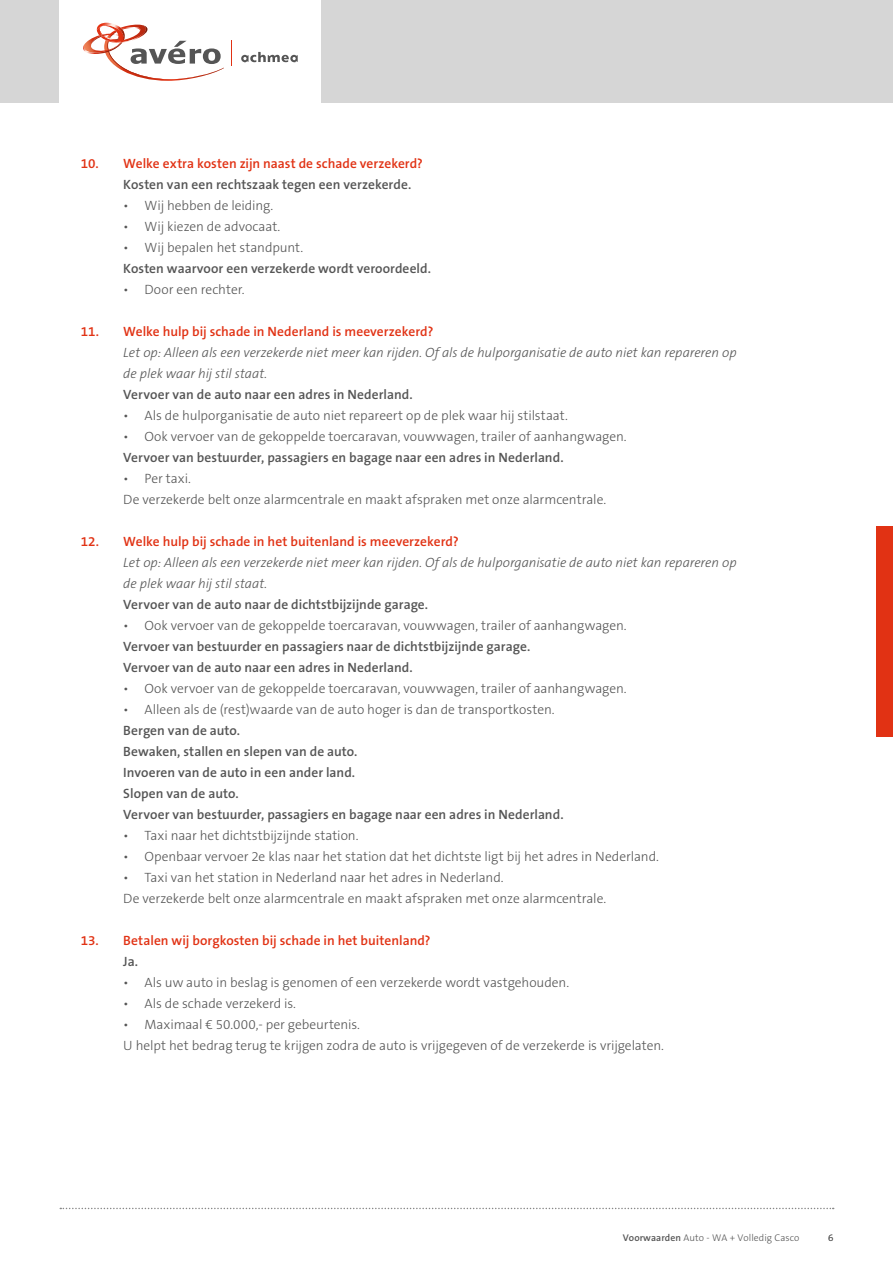
<style>
.page{position:relative;width:893px;height:1263px;background:#fff}
.page>*{position:absolute;margin:0;border:0;box-sizing:border-box;transform-origin:0 0}
.t1{font:300 13.5px/21px "The Sans B3";letter-spacing:-.005em;color:#555}
.t2{font:600 13.5px/21px "The Sans B6";letter-spacing:.005em;color:#555}
.t3{font:italic 300 13.5px/21px "The Sans B3";letter-spacing:-.005em;color:#555}
.t4{font:600 13.5px "The Sans B6";color:#e13214}
.t5{font:300 9.75px "The Sans B3";letter-spacing:.005em;color:#555}
.s1{font-family:"The Sans B6";font-weight:600}
</style>
<div class="page">
<div style="left:0;top:0;width:893px;height:103px;background:#d6d6d6"></div>
<div style="left:60px;top:0;width:261px;height:103px;background:#fff"></div>
<svg style="left:241px;top:52px;width:57px;height:10px"></svg>
<svg style="left:83px;top:22px;width:141px;height:59px"></svg>
<svg style="left:231px;top:41px;width:1px;height:25px"></svg>
<svg style="left:60px;top:1208px;width:774px;height:1px"></svg>
<div style="left:876px;top:526px;width:17px;height:211px;background:#e13214"></div>
<p class="t4" style="left:81px;top:156px;width:344px">10. Welke extra kosten zijn naast de schade verzekerd?</p>
<p class="t2" style="left:123px;top:175px;width:289px">Kosten van een rechtszaak tegen een verzekerde.</p>
<p class="t1" style="left:123px;top:196px;width:151px">• Wij hebben de leiding.</p>
<p class="t1" style="left:123px;top:217px;width:159px">• Wij kiezen de advocaat.</p>
<p class="t1" style="left:123px;top:238px;width:181px">• Wij bepalen het standpunt.</p>
<p class="t2" style="left:123px;top:259px;width:309px">Kosten waarvoor een verzekerde wordt veroordeeld.</p>
<p class="t1" style="left:123px;top:280px;width:123px">• Door een rechter.</p>
<p class="t4" style="left:81px;top:324px;width:354px">11. Welke hulp bij schade in Nederland is meeverzekerd?</p>
<p class="t3" style="left:123px;top:343px;width:615px">Let op: Alleen als een verzekerde niet meer kan rijden. Of als de hulporganisatie de auto niet kan repareren op de plek waar hij stil staat.</p>
<p class="t2" style="left:123px;top:385px;width:291px">Vervoer van de auto naar een adres in Nederland.</p>
<p class="t1" style="left:123px;top:406px;width:446px">• Als de hulporganisatie de auto niet repareert op de plek waar hij stilstaat.</p>
<p class="t1" style="left:123px;top:427px;width:505px">• Ook vervoer van de gekoppelde toercaravan, vouwwagen, trailer of aanhangwagen.</p>
<p class="t2" style="left:123px;top:448px;width:442px">Vervoer van bestuurder, passagiers en bagage naar een adres in Nederland.</p>
<p class="t1" style="left:123px;top:469px;width:484px">• Per taxi.<br>De verzekerde belt onze alarmcentrale en maakt afspraken met onze alarmcentrale.</p>
<p class="t4" style="left:81px;top:534px;width:379px">12. Welke hulp bij schade in het buitenland is meeverzekerd?</p>
<p class="t3" style="left:123px;top:553px;width:615px">Let op: Alleen als een verzekerde niet meer kan rijden. Of als de hulporganisatie de auto niet kan repareren op de plek waar hij stil staat.</p>
<p class="t2" style="left:123px;top:595px;width:306px">Vervoer van de auto naar de dichtstbijzijnde garage.</p>
<p class="t1" style="left:123px;top:616px;width:505px">• Ook vervoer van de gekoppelde toercaravan, vouwwagen, trailer of aanhangwagen.</p>
<p class="t2" style="left:123px;top:637px;width:409px">Vervoer van bestuurder en passagiers naar de dichtstbijzijnde garage.<br>Vervoer van de auto naar een adres in Nederland.</p>
<p class="t1" style="left:123px;top:679px;width:505px">• Ook vervoer van de gekoppelde toercaravan, vouwwagen, trailer of aanhangwagen.</p>
<p class="t1" style="left:123px;top:700px;width:433px">• Alleen als de (rest)waarde van de auto hoger is dan de transportkosten.</p>
<p class="t2" style="left:123px;top:721px;width:442px">Bergen van de auto.<br>Bewaken, stallen en slepen van de auto.<br>Invoeren van de auto in een ander land.<br>Slopen van de auto.<br>Vervoer van bestuurder, passagiers en bagage naar een adres in Nederland.</p>
<p class="t1" style="left:123px;top:826px;width:237px">• Taxi naar het dichtstbijzijnde station.</p>
<p class="t1" style="left:123px;top:847px;width:537px">• Openbaar vervoer 2e klas naar het station dat het dichtste ligt bij het adres in Nederland.</p>
<p class="t1" style="left:123px;top:868px;width:484px">• Taxi van het station in Nederland naar het adres in Nederland.<br>De verzekerde belt onze alarmcentrale en maakt afspraken met onze alarmcentrale.</p>
<p class="t4" style="left:81px;top:934px;width:351px">13. Betalen wij borgkosten bij schade in het buitenland?</p>
<p class="t2" style="left:123px;top:952px;width:16px">Ja.</p>
<p class="t1" style="left:123px;top:973px;width:447px">• Als uw auto in beslag is genomen of een verzekerde wordt vastgehouden.</p>
<p class="t1" style="left:123px;top:994px;width:174px">• Als de schade verzekerd is.</p>
<p class="t1" style="left:123px;top:1015px;width:542px">• Maximaal € 50.000,- per gebeurtenis.<br>U helpt het bedrag terug te krijgen zodra de auto is vrijgegeven of de verzekerde is vrijgelaten.</p>
<p class="t5" style="left:623px;top:1233px;width:178px"><span class="s1">Voorwaarden</span> Auto - WA + Volledig Casco</p>
<p class="t5" style="left:828px;top:1233px;width:7px">6</p>
</div>
